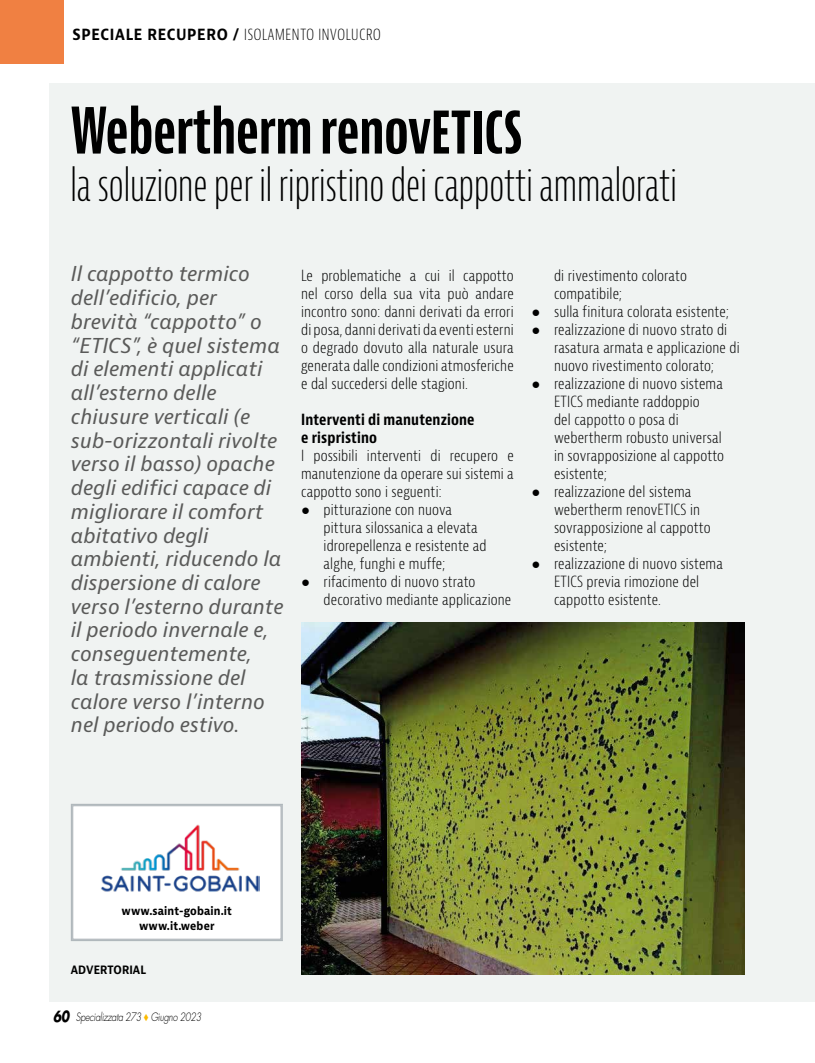
<style>
.page{position:relative;width:815px;height:1063px;background:#fff}
.page>*{position:absolute;margin:0;border:0;box-sizing:border-box;transform-origin:0 0}
.t1{font:700 extra-condensed 62.5px "Bernina Sans";color:#000}
.t2{font:300 extra-condensed 45px "Bernina Sans";color:#000}
.t3{font:italic 20px/23.8px "Bernina Sans";color:#5a5a59}
.t4{font:300 condensed 15px/18px "Bernina Sans";letter-spacing:.01em;color:#000}
.t5{font:700 condensed 15px/18px "Bernina Sans";letter-spacing:.01em;color:#000}
.t6{font:300 condensed 15px "Bernina Sans";letter-spacing:.01em;color:#000;scale:.9 1}
.t7{font:700 11.25px "Bernina Sans";letter-spacing:.01em;color:#000;scale:.9 1}
.t8{font:italic 300 11.25px "Futura Std";letter-spacing:-.03em;color:#000;scale:.8 1}
.s1{font-weight:700;font-stretch:normal}
.s2{font-family:"Arial";font-weight:900;font-stretch:normal}
.s3{font-weight:700;font-size:15px}
.s4{color:#fbba00}
</style>
<div class="page">
<div style="left:49px;top:83px;width:766px;height:918px;background:#edf1ef"></div>
<div style="left:0;top:0;width:64px;height:64px;background:#f08042"></div>
<div style="left:72px;top:805px;width:211px;height:135px;background:#fff"></div>
<img style="left:101px;top:824px;width:158px;height:68px">
<img style="left:301px;top:623px;width:443px;height:351px">
<p class="t6" style="left:73px;top:25px;width:344px"><span class="s1">SPECIALE RECUPERO /</span> ISOLAMENTO INVOLUCRO</p>
<h1 class="t1" style="left:70px;top:95px;width:453px">Webertherm renovETICS</h1>
<h2 class="t2" style="left:70px;top:159px;width:608px">la soluzione per il ripristino dei cappotti ammalorati</h2>
<p class="t3" style="left:71px;top:263px;width:214px">Il cappotto termico dell’edificio, per brevità “cappotto” o “ETICS”, è quel sistema di elementi applicati all’esterno delle chiusure verticali (e sub-orizzontali rivolte verso il basso) opache degli edifici capace di migliorare il comfort abitativo degli ambienti, riducendo la dispersione di calore verso l’esterno durante il periodo invernale e, conseguentemente,<br>la trasmissione del calore verso l’interno nel periodo estivo.</p>
<p class="t4" style="left:301px;top:267px;width:214px;text-align:justify">Le problematiche a cui il cappotto nel corso della sua vita può andare incontro sono: danni derivati da errori di posa, danni derivati da eventi esterni o degrado dovuto alla naturale usura generata dalle condizioni atmosferiche e dal succedersi delle stagioni.</p>
<p class="t5" style="left:301px;top:411px;width:175px">Interventi di manutenzione e rispristino</p>
<p class="t4" style="left:301px;top:447px;width:214px;text-align:justify">I possibili interventi di recupero e manutenzione da operare sui sistemi a cappotto sono i seguenti:</p>
<p class="t4" style="left:324px;top:501px;width:164px;text-indent:-22px"><span class="s2">●</span> pitturazione con nuova pittura silossanica a elevata idrorepellenza e resistente ad alghe, funghi e muffe;</p>
<p class="t4" style="left:324px;top:573px;width:189px;text-indent:-22px"><span class="s2">●</span> rifacimento di nuovo strato decorativo mediante applicazione</p>
<p class="t4" style="left:554px;top:267px;width:134px">di rivestimento colorato compatibile;</p>
<p class="t4" style="left:531px;top:303px;width:199px"><span class="s2">●</span> sulla finitura colorata esistente;</p>
<p class="t4" style="left:554px;top:321px;width:187px;text-indent:-22px"><span class="s2">●</span> realizzazione di nuovo strato di rasatura armata e applicazione di nuovo rivestimento colorato;</p>
<p class="t4" style="left:554px;top:375px;width:172px;text-indent:-22px"><span class="s2">●</span> realizzazione di nuovo sistema<br>ETICS mediante raddoppio<br>del cappotto o posa di webertherm robusto universal in sovrapposizione al cappotto esistente;</p>
<p class="t4" style="left:554px;top:483px;width:158px;text-indent:-22px"><span class="s2">●</span> realizzazione del sistema webertherm renovETICS in sovrapposizione al cappotto esistente;</p>
<p class="t4" style="left:554px;top:555px;width:170px;text-indent:-22px"><span class="s2">●</span> realizzazione di nuovo sistema<br>ETICS previa rimozione del cappotto esistente.</p>
<p class="t7" style="left:122px;top:904px;width:124px">www.saint-gobain.it</p>
<p class="t7" style="left:139px;top:919px;width:85px">www.it.weber</p>
<p class="t7" style="left:71px;top:963px;width:85px">ADVERTORIAL</p>
<p class="t8" style="left:53px;top:1010px;width:187px"><span class="s3">60</span> Specializzata 273 <span class="s4">◆</span> Giugno 2023</p>
</div>
